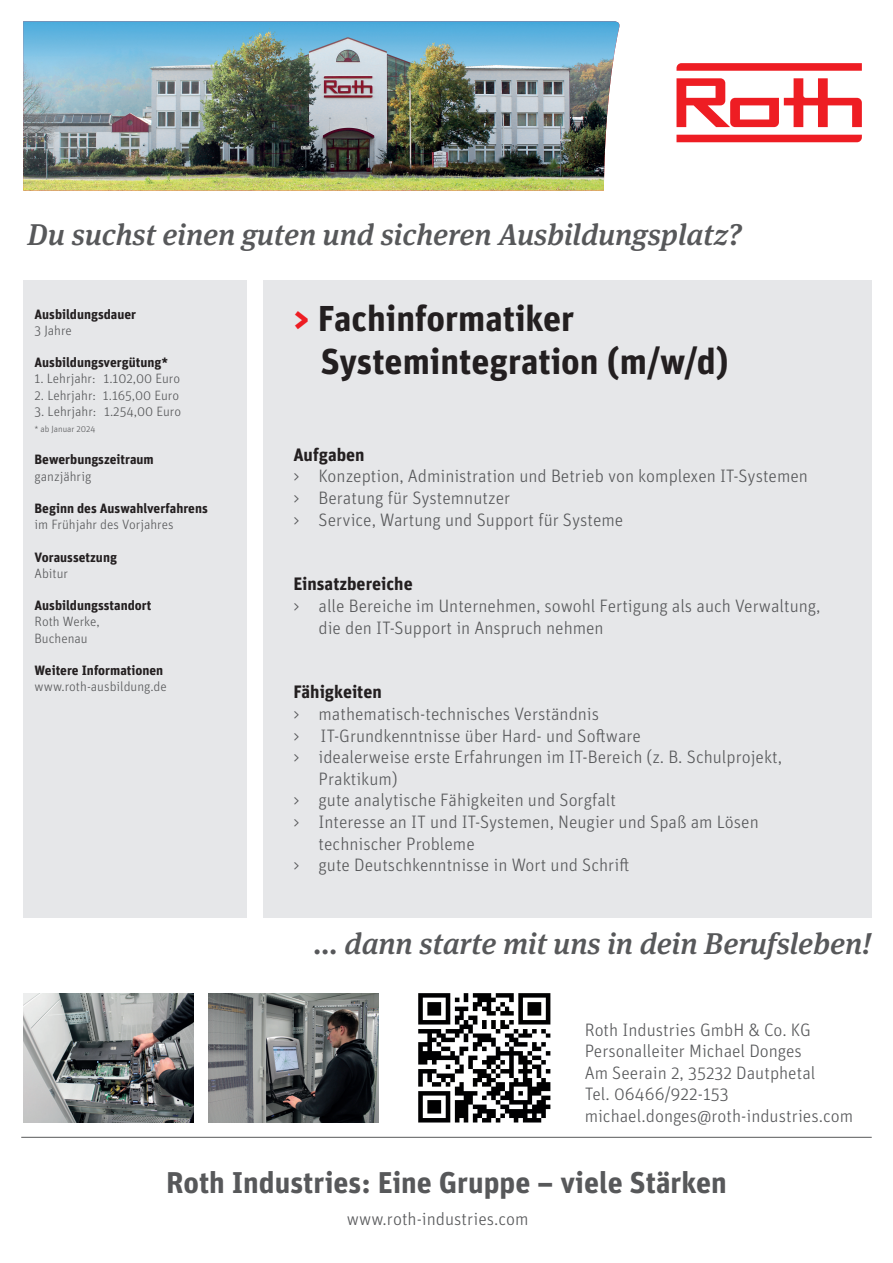
<style>
.page{position:relative;width:893px;height:1263px;background:#fff}
.page>*{position:absolute;margin:0;border:0;box-sizing:border-box;transform-origin:0 0}
.t1{font:700 36px/43.2px "Unit OT";color:#231f20}
.t2{font:italic 500 30px "Meta Serif OT";color:#57585a}
.t3{font:700 30px "Unit OT";color:#57585a}
.t4{font:300 18px/21.6px "Unit OT";color:#57585a}
.t5{font:700 18px "Unit OT";color:#231f20}
.t6{font:300 13.5px/16.2px "Unit OT";color:#57585a}
.t7{font:700 13.5px "Unit OT";color:#231f20}
.t8{font:300 9px "Unit OT";color:#57585a}
.s1{color:#ee1d23}
</style>
<div class="page">
<div style="left:264px;top:280px;width:608px;height:637px;background:#e6e7e9"></div>
<hr style="left:21px;top:1137px;width:851px;height:1px;background:#57585a">
<svg style="left:676px;top:135px;width:186px;height:7px"></svg>
<svg style="left:676px;top:63px;width:186px;height:8px"></svg>
<svg style="left:676px;top:78px;width:186px;height:49px"></svg>
<div style="left:23px;top:280px;width:223px;height:637px;background:#e6e7e9"></div>
<img style="left:208px;top:993px;width:170px;height:129px">
<img style="left:23px;top:993px;width:171px;height:129px">
<img style="left:418px;top:993px;width:133px;height:130px">
<img style="left:23px;top:21px;width:597px;height:170px">
<h2 class="t2" style="left:28px;top:216px;width:716px">Du suchst einen guten und sicheren Ausbildungsplatz?</h2>
<p class="t7" style="left:35px;top:305px;width:103px">Ausbildungsdauer</p>
<p class="t6" style="left:35px;top:322px;width:39px">3 Jahre</p>
<p class="t7" style="left:35px;top:354px;width:135px">Ausbildungsvergütung*</p>
<p class="t6" style="left:35px;top:371px;width:147px">1. Lehrjahr: 1.102,00 Euro</p>
<p class="t6" style="left:35px;top:387px;width:146px">2. Lehrjahr: 1.165,00 Euro</p>
<p class="t6" style="left:35px;top:403px;width:148px">3. Lehrjahr: 1.254,00 Euro</p>
<p class="t8" style="left:35px;top:424px;width:62px">* ab Januar 2024</p>
<p class="t7" style="left:35px;top:451px;width:121px">Bewerbungszeitraum</p>
<p class="t6" style="left:35px;top:468px;width:58px">ganzjährig</p>
<p class="t7" style="left:35px;top:499px;width:175px">Beginn des Auswahlverfahrens</p>
<p class="t6" style="left:35px;top:516px;width:141px">im Frühjahr des Vorjahres</p>
<p class="t7" style="left:35px;top:548px;width:84px">Voraussetzung</p>
<p class="t6" style="left:35px;top:565px;width:35px">Abitur</p>
<p class="t7" style="left:35px;top:597px;width:118px">Ausbildungsstandort</p>
<p class="t6" style="left:35px;top:614px;width:67px">Roth Werke,<br>Buchenau</p>
<p class="t7" style="left:35px;top:661px;width:130px">Weitere Informationen</p>
<p class="t6" style="left:35px;top:678px;width:134px">www.roth-ausbildung.de</p>
<h1 class="t1" style="left:320px;top:296px;width:410px;text-indent:-27px"><span class="s1">&gt;</span> Fachinformatiker<br>Systemintegration (m/w/d)</h1>
<p class="t5" style="left:293px;top:443px;width:73px">Aufgaben</p>
<p class="t4" style="left:293px;top:465px;width:516px">&gt; Konzeption, Administration und Betrieb von komplexen IT-Systemen &gt; Beratung für Systemnutzer<br>&gt; Service, Wartung und Support für Systeme</p>
<p class="t5" style="left:293px;top:572px;width:121px">Einsatzbereiche</p>
<p class="t4" style="left:319px;top:595px;width:503px;text-indent:-25px">&gt; alle Bereiche im Unternehmen, sowohl Fertigung als auch Verwaltung, die den IT-Support in Anspruch nehmen</p>
<p class="t5" style="left:293px;top:680px;width:90px">Fähigkeiten</p>
<p class="t4" style="left:293px;top:703px;width:307px">&gt; mathematisch-technisches Verständnis</p>
<p class="t4" style="left:293px;top:725px;width:349px">&gt; IT-Grundkenntnisse über Hard- und Software</p>
<p class="t4" style="left:293px;top:746px;width:490px">&gt; idealerweise erste Erfahrungen im IT-Bereich (z. B. Schulprojekt,</p>
<p class="t4" style="left:319px;top:768px;width:81px">Praktikum)</p>
<p class="t4" style="left:293px;top:789px;width:324px">&gt; gute analytische Fähigkeiten und Sorgfalt</p>
<p class="t4" style="left:293px;top:811px;width:467px">&gt; Interesse an IT und IT-Systemen, Neugier und Spaß am Lösen</p>
<p class="t4" style="left:319px;top:833px;width:158px">technischer Probleme</p>
<p class="t4" style="left:293px;top:854px;width:338px">&gt; gute Deutschkenntnisse in Wort und Schrift</p>
<h2 class="t2" style="left:314px;top:925px;width:559px">... dann starte mit uns in dein Berufsleben!</h2>
<p class="t4" style="left:585px;top:1019px;width:270px">Roth Industries GmbH &amp; Co. KG<br>Personalleiter Michael Donges<br>Am Seerain 2, 35232 Dautphetal<br>Tel. 06466/922-153 michael.donges@roth-industries.com</p>
<h2 class="t3" style="left:166px;top:1163px;width:562px">Roth Industries: Eine Gruppe – viele Stärken</h2>
<p class="t4" style="left:347px;top:1208px;width:183px">www.roth-industries.com</p>
</div>
